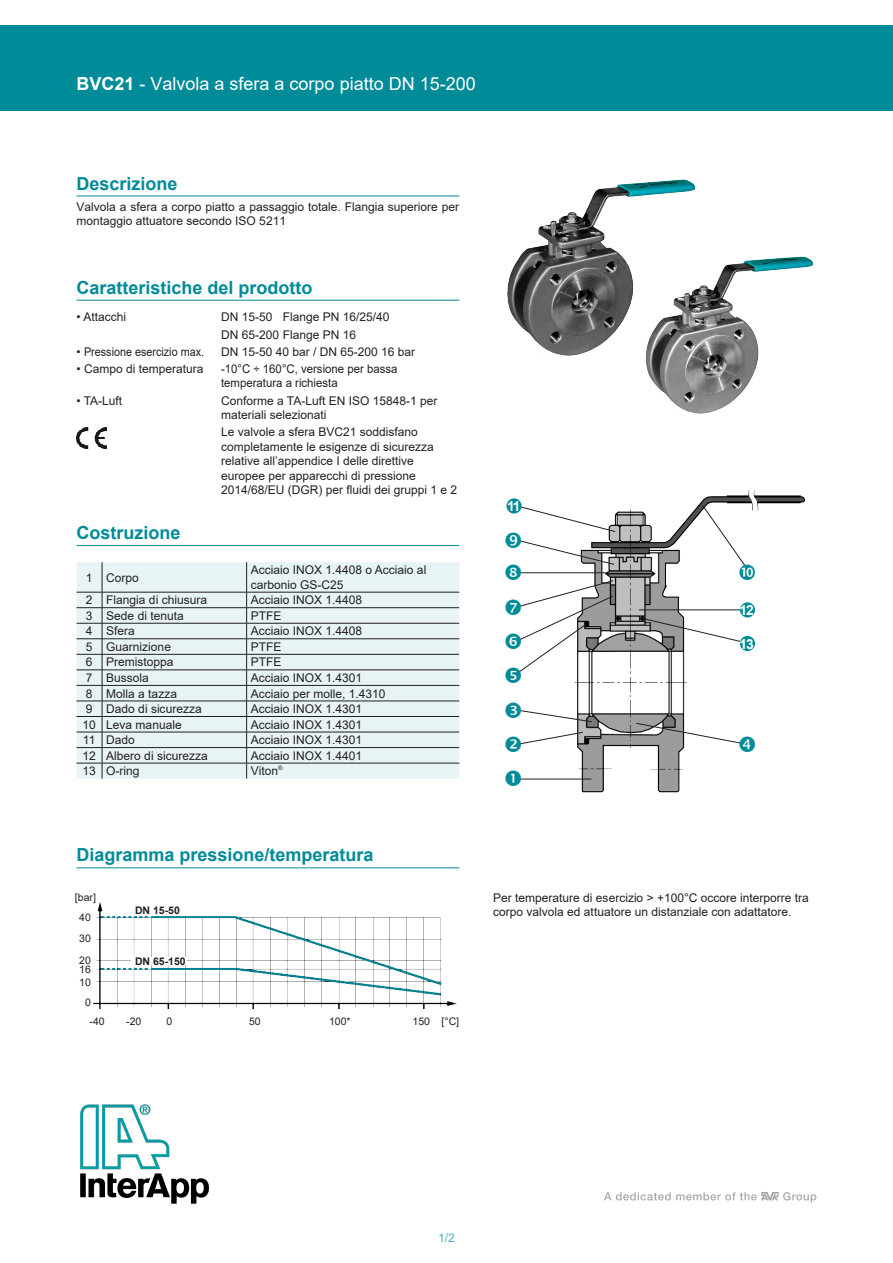
<style>
.page{position:relative;width:893px;height:1263px;background:#fff}
.page>*{position:absolute;margin:0;border:0;box-sizing:border-box;transform-origin:0 0}
.t1{font:700 18px "Arial";color:#008b98}
.t2{font:18px "Arial";color:#fff}
.t3{font:700 13.8px "Arial";color:#fff}
.t4{font:12px/14.4px "Arial";color:#231f20}
.t5{font:12px/14.4px "Arial";color:#231f20;scale:.95 1}
.t6{font:12px "Arial";color:#4aafba}
.t7{font:10.5px "Arial";color:#231f20}
.t8{font:700 10.5px "Arial";color:#231f20}
.s1{font-weight:700}
</style>
<div class="page">
<img style="left:80px;top:1104px;width:130px;height:100px">
<div style="left:0;top:26px;width:893px;height:85px;background:#008b98"></div>
<svg style="left:604px;top:1192px;width:212px;height:10px"></svg>
<img style="left:507px;top:179px;width:306px;height:236px">
<img style="left:571px;top:490px;width:235px;height:303px">
<hr style="left:519px;top:779px;width:72px;height:1px;background:#231f20">
<svg style="left:641px;top:618px;width:100px;height:24px"></svg>
<hr style="left:639px;top:610px;width:103px;height:1px;background:#231f20">
<div style="left:740px;top:602px;width:15px;height:15px;background:#008b98;border-radius:50%"></div>
<div style="left:740px;top:636px;width:15px;height:15px;background:#008b98;border-radius:50%"></div>
<svg style="left:506px;top:498px;width:16px;height:15px"></svg>
<img style="left:93px;top:902px;width:364px;height:107px">
<div style="left:131px;top:957px;width:55px;height:8px;background:#fff"></div>
<hr style="left:77px;top:196px;width:382px;height:1px;background:#008b98">
<hr style="left:77px;top:300px;width:382px;height:1px;background:#008b98">
<img style="left:77px;top:428px;width:29px;height:21px">
<hr style="left:77px;top:545px;width:382px;height:1px;background:#008b98">
<div style="left:77px;top:562px;width:382px;height:217px;background:#e8f3f5"></div>
<hr style="left:102px;top:562px;width:1px;height:30px;background:#231f20">
<hr style="left:246px;top:562px;width:1px;height:30px;background:#231f20">
<hr style="left:102px;top:592px;width:145px;height:1px;background:#231f20">
<hr style="left:247px;top:592px;width:212px;height:1px;background:#231f20">
<hr style="left:102px;top:607px;width:145px;height:1px;background:#231f20">
<hr style="left:247px;top:607px;width:212px;height:1px;background:#231f20">
<hr style="left:102px;top:623px;width:145px;height:1px;background:#231f20">
<hr style="left:247px;top:623px;width:212px;height:1px;background:#231f20">
<hr style="left:102px;top:638px;width:145px;height:1px;background:#231f20">
<hr style="left:247px;top:638px;width:212px;height:1px;background:#231f20">
<hr style="left:102px;top:654px;width:145px;height:1px;background:#231f20">
<hr style="left:247px;top:654px;width:212px;height:1px;background:#231f20">
<hr style="left:102px;top:670px;width:145px;height:1px;background:#231f20">
<hr style="left:247px;top:670px;width:212px;height:1px;background:#231f20">
<hr style="left:102px;top:685px;width:145px;height:1px;background:#231f20">
<hr style="left:247px;top:685px;width:212px;height:1px;background:#231f20">
<hr style="left:102px;top:701px;width:145px;height:1px;background:#231f20">
<hr style="left:247px;top:701px;width:212px;height:1px;background:#231f20">
<hr style="left:102px;top:716px;width:145px;height:1px;background:#231f20">
<hr style="left:247px;top:716px;width:212px;height:1px;background:#231f20">
<hr style="left:102px;top:732px;width:145px;height:1px;background:#231f20">
<hr style="left:247px;top:732px;width:212px;height:1px;background:#231f20">
<hr style="left:102px;top:747px;width:145px;height:1px;background:#231f20">
<hr style="left:247px;top:747px;width:212px;height:1px;background:#231f20">
<hr style="left:102px;top:763px;width:145px;height:1px;background:#231f20">
<svg style="left:77px;top:592px;width:26px;height:187px;background:#d4dedf"></svg>
<hr style="left:247px;top:763px;width:212px;height:1px;background:#231f20">
<svg style="left:246px;top:592px;width:1px;height:187px"></svg>
<hr style="left:77px;top:867px;width:382px;height:1px;background:#008b98">
<svg style="left:702px;top:505px;width:53px;height:75px"></svg>
<svg style="left:506px;top:506px;width:110px;height:177px"></svg>
<svg style="left:519px;top:732px;width:64px;height:20px"></svg>
<svg style="left:636px;top:723px;width:119px;height:29px"></svg>
<svg style="left:519px;top:702px;width:73px;height:20px"></svg>
<p class="t2" style="left:77px;top:71px;width:401px"><span class="s1">BVC21</span> - Valvola a sfera a corpo piatto DN 15-200</p>
<p class="t1" style="left:77px;top:171px;width:103px">Descrizione</p>
<p class="t4" style="left:77px;top:200px;width:384px">Valvola a sfera a corpo piatto a passaggio totale. Flangia superiore per montaggio attuatore secondo ISO 5211</p>
<p class="t1" style="left:77px;top:275px;width:238px">Caratteristiche del prodotto</p>
<p class="t4" style="left:77px;top:310px;width:51px">• Attacchi</p>
<p class="t4" style="left:221px;top:310px;width:53px">DN 15-50</p>
<p class="t4" style="left:283px;top:310px;width:108px">Flange PN 16/25/40</p>
<p class="t4" style="left:221px;top:327px;width:136px">DN 65-200 Flange PN 16</p>
<p class="t4" style="left:77px;top:344px;width:129px">• Pressione esercizio max.</p>
<p class="t4" style="left:221px;top:344px;width:196px">DN 15-50 40 bar / DN 65-200 16 bar</p>
<p class="t4" style="left:77px;top:362px;width:128px">• Campo di temperatura</p>
<p class="t5" style="left:221px;top:362px;width:187px">-10°C ÷ 160°C, versione per bassa temperatura a richiesta</p>
<p class="t4" style="left:77px;top:393px;width:47px">• TA-Luft</p>
<p class="t4" style="left:221px;top:393px;width:218px">Conforme a TA-Luft EN ISO 15848-1 per materiali selezionati</p>
<p class="t4" style="left:221px;top:425px;width:238px">Le valvole a sfera BVC21 soddisfano completamente le esigenze di sicurezza relative all’appendice I delle direttive europee per apparecchi di pressione 2014/68/EU (DGR) per fluidi dei gruppi 1 e 2</p>
<p class="t1" style="left:77px;top:520px;width:106px">Costruzione</p>
<p class="t4" style="left:86px;top:570px;width:8px">1</p>
<p class="t4" style="left:106px;top:570px;width:34px">Corpo</p>
<p class="t4" style="left:251px;top:563px;width:177px">Acciaio INOX 1.4408 o Acciaio al carbonio GS-C25</p>
<p class="t4" style="left:86px;top:593px;width:8px">2</p>
<p class="t4" style="left:106px;top:593px;width:102px">Flangia di chiusura</p>
<p class="t4" style="left:251px;top:593px;width:113px">Acciaio INOX 1.4408</p>
<p class="t4" style="left:86px;top:608px;width:8px">3</p>
<p class="t4" style="left:106px;top:608px;width:79px">Sede di tenuta</p>
<p class="t4" style="left:251px;top:608px;width:32px">PTFE</p>
<p class="t4" style="left:86px;top:624px;width:8px">4</p>
<p class="t4" style="left:106px;top:624px;width:30px">Sfera</p>
<p class="t4" style="left:251px;top:624px;width:113px">Acciaio INOX 1.4408</p>
<p class="t4" style="left:86px;top:639px;width:8px">5</p>
<p class="t4" style="left:106px;top:639px;width:66px">Guarnizione</p>
<p class="t4" style="left:251px;top:639px;width:32px">PTFE</p>
<p class="t4" style="left:86px;top:655px;width:8px">6</p>
<p class="t4" style="left:106px;top:655px;width:69px">Premistoppa</p>
<p class="t4" style="left:251px;top:655px;width:32px">PTFE</p>
<p class="t4" style="left:86px;top:670px;width:8px">7</p>
<p class="t4" style="left:106px;top:670px;width:44px">Bussola</p>
<p class="t4" style="left:251px;top:670px;width:113px">Acciaio INOX 1.4301</p>
<p class="t4" style="left:86px;top:686px;width:8px">8</p>
<p class="t4" style="left:106px;top:686px;width:72px">Molla a tazza</p>
<p class="t4" style="left:251px;top:686px;width:136px">Acciaio per molle, 1.4310</p>
<p class="t4" style="left:86px;top:702px;width:8px">9</p>
<p class="t4" style="left:106px;top:702px;width:97px">Dado di sicurezza</p>
<p class="t4" style="left:251px;top:702px;width:113px">Acciaio INOX 1.4301</p>
<p class="t4" style="left:83px;top:717px;width:15px">10</p>
<p class="t4" style="left:106px;top:717px;width:77px">Leva manuale</p>
<p class="t4" style="left:251px;top:717px;width:113px">Acciaio INOX 1.4301</p>
<p class="t4" style="left:83px;top:733px;width:14px">11</p>
<p class="t4" style="left:106px;top:733px;width:30px">Dado</p>
<p class="t4" style="left:251px;top:733px;width:113px">Acciaio INOX 1.4301</p>
<p class="t4" style="left:83px;top:748px;width:15px">12</p>
<p class="t4" style="left:106px;top:748px;width:103px">Albero di sicurezza</p>
<p class="t4" style="left:251px;top:748px;width:113px">Acciaio INOX 1.4401</p>
<p class="t4" style="left:83px;top:764px;width:15px">13</p>
<p class="t4" style="left:106px;top:764px;width:35px">O-ring</p>
<p class="t4" style="left:251px;top:764px;width:33px">Viton<sup>®</sup></p>
<p class="t1" style="left:77px;top:842px;width:299px">Diagramma pressione/temperatura</p>
<p class="t7" style="left:75px;top:890px;width:23px">[bar]</p>
<p class="t7" style="left:79px;top:910px;width:13px">40</p>
<p class="t7" style="left:79px;top:931px;width:13px">30</p>
<p class="t7" style="left:79px;top:975px;width:13px">10</p>
<p class="t7" style="left:79px;top:953px;width:13px">20</p>
<p class="t7" style="left:79px;top:962px;width:13px">16</p>
<p class="t8" style="left:135px;top:903px;width:46px">DN 15-50</p>
<p class="t8" style="left:135px;top:954px;width:52px">DN 65-150</p>
<p class="t7" style="left:85px;top:995px;width:7px">0</p>
<p class="t7" style="left:90px;top:1014px;width:17px">-40</p>
<p class="t7" style="left:166px;top:1014px;width:7px">0</p>
<p class="t7" style="left:249px;top:1014px;width:13px">50</p>
<p class="t7" style="left:329px;top:1014px;width:23px">100*</p>
<p class="t7" style="left:413px;top:1014px;width:19px">150</p>
<p class="t7" style="left:442px;top:1014px;width:19px">[°C]</p>
<p class="t7" style="left:126px;top:1014px;width:17px">-20</p>
<p class="t3" style="left:507px;top:496px;width:15px">11</p>
<p class="t3" style="left:740px;top:600px;width:16px">12</p>
<p class="t3" style="left:740px;top:634px;width:16px">13</p>
<p class="t4" style="left:493px;top:890px;width:317px">Per temperature di esercizio &gt; +100°C occore interporre tra corpo valvola ed attuatore un distanziale con adattatore.</p>
<p class="t6" style="left:438px;top:1229px;width:18px">1/2</p>
</div>
